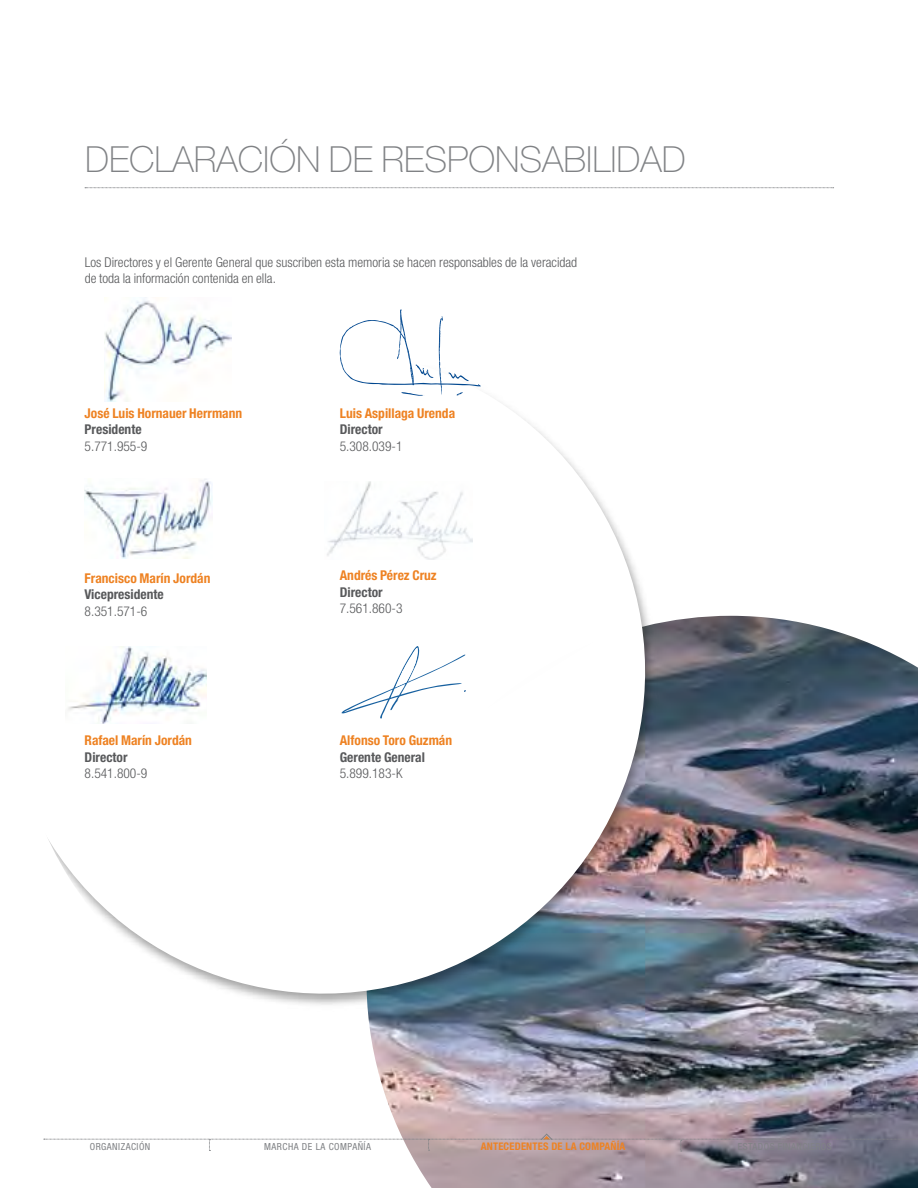
<style>
.page{position:relative;width:918px;height:1188px;background:#fff}
.page>*{position:absolute;margin:0;border:0;box-sizing:border-box;transform-origin:0 0}
.t1{font:100 36px "Helvetica Neue LT Pro";color:#808285}
.t2{font:300 condensed 13.5px/16.5px "Helvetica Neue LT Pro";color:#58595b}
.t3{font:700 condensed 13.5px "Helvetica Neue LT Pro";color:#ee8222}
.t4{font:700 condensed 13.5px "Helvetica Neue LT Pro";color:#58595b}
.t5{font:700 condensed 10.5px "Helvetica Neue LT Pro";letter-spacing:.02em;color:#ee8222}
.t6{font:condensed 9.75px "Helvetica Neue LT Pro";letter-spacing:.05em;color:#808285}
</style>
<div class="page">
<img style="left:367px;top:616px;width:551px;height:572px">
<svg style="left:48px;top:401px;width:612px;height:610px"></svg>
<img style="left:104px;top:297px;width:128px;height:104px">
<img style="left:85px;top:479px;width:127px;height:80px">
<img style="left:66px;top:646px;width:140px;height:78px">
<svg style="left:341px;top:646px;width:125px;height:73px"></svg>
<svg style="left:339px;top:309px;width:142px;height:87px"></svg>
<svg style="left:44px;top:1133px;width:874px;height:19px"></svg>
<svg style="left:85px;top:187px;width:749px;height:1px"></svg>
<h1 class="t1" style="left:85px;top:138px;width:602px">DECLARACIÓN DE RESPONSABILIDAD</h1>
<p class="t2" style="left:85px;top:253px;width:494px">Los Directores y el Gerente General que suscriben esta memoria se hacen responsables de la veracidad de toda la información contenida en ella.</p>
<p class="t3" style="left:85px;top:405px;width:159px">José Luis Hornauer Herrmann</p>
<p class="t4" style="left:85px;top:421px;width:58px">Presidente</p>
<p class="t2" style="left:85px;top:438px;width:64px">5.771.955-9</p>
<p class="t3" style="left:85px;top:570px;width:127px">Francisco Marín Jordán</p>
<p class="t4" style="left:85px;top:586px;width:81px">Vicepresidente</p>
<p class="t2" style="left:85px;top:602px;width:64px">8.351.571-6</p>
<p class="t3" style="left:85px;top:732px;width:109px">Rafael Marín Jordán</p>
<p class="t4" style="left:85px;top:749px;width:44px">Director</p>
<p class="t2" style="left:85px;top:765px;width:64px">8.541.800-9</p>
<p class="t3" style="left:340px;top:405px;width:117px">Luis Aspillaga Urenda</p>
<p class="t4" style="left:340px;top:421px;width:44px">Director</p>
<p class="t2" style="left:340px;top:438px;width:64px">5.308.039-1</p>
<p class="t3" style="left:340px;top:567px;width:98px">Andrés Pérez Cruz</p>
<p class="t4" style="left:340px;top:584px;width:44px">Director</p>
<p class="t2" style="left:340px;top:600px;width:64px">7.561.860-3</p>
<p class="t3" style="left:340px;top:732px;width:114px">Alfonso Toro Guzmán</p>
<p class="t4" style="left:340px;top:749px;width:87px">Gerente General</p>
<p class="t2" style="left:340px;top:765px;width:64px">5.899.183-K</p>
<p class="t6" style="left:90px;top:1141px;width:62px">ORGANIZACIÓN</p>
<p class="t6" style="left:264px;top:1141px;width:108px">MARCHA DE LA COMPAÑÍA</p>
<p class="t5" style="left:481px;top:1140px;width:146px">ANTECEDENTES DE LA COMPAÑÍA</p>
</div>
